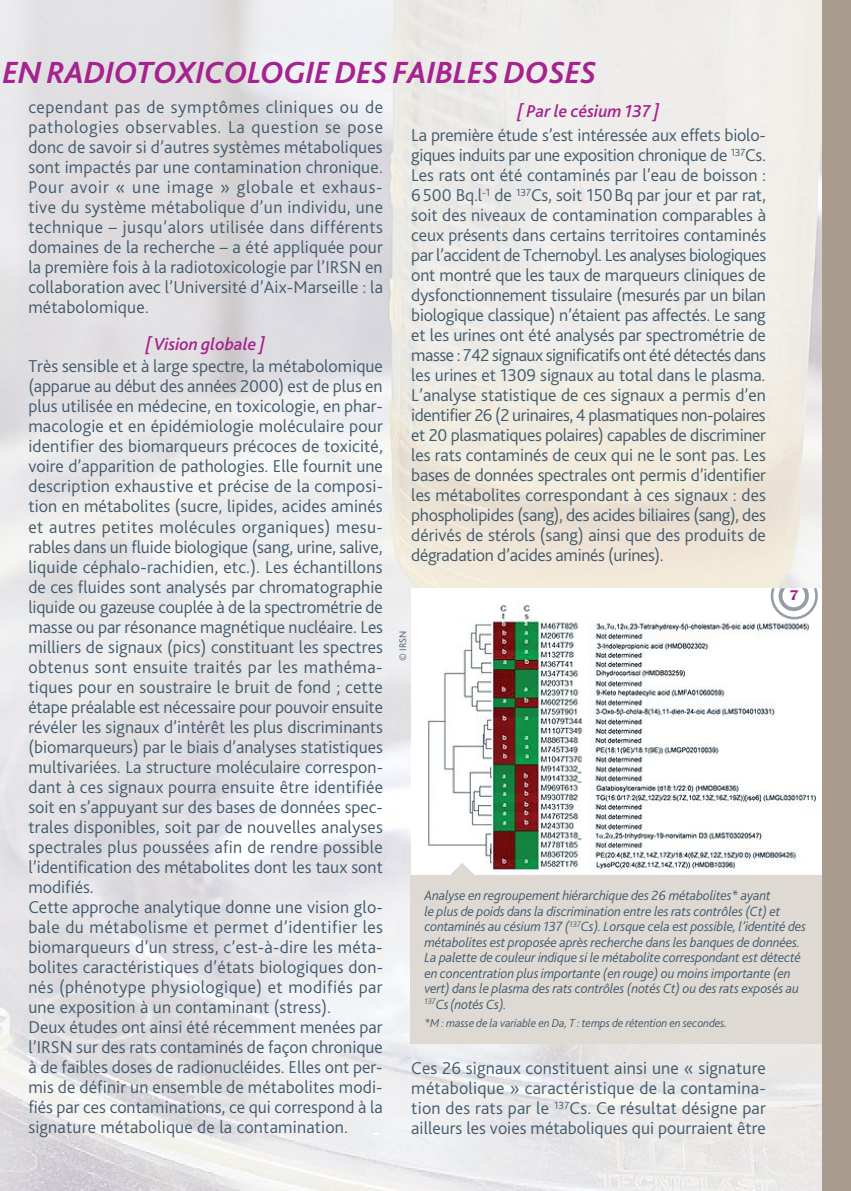
<style>
.page{position:relative;width:851px;height:1191px;background:#fff}
.page>*{position:absolute;margin:0;border:0;box-sizing:border-box;transform-origin:0 0}
.t1{font:italic 700 32px "Bliss 2";letter-spacing:-.01em;color:#a6228e}
.t2{font:300 18px/20px "Bliss 2";letter-spacing:.005em;color:#425a6c;text-align:justify}
.t3{font:italic 500 18px "Bliss 2";color:#a6228e}
.t4{font:italic 300 14px/15.6px "Bliss 2";letter-spacing:-.01em;color:#425a6c}
.t5{font:900 14px "Versailles LT Std";color:#a6228e}
.t6{font:italic 300 12px "Bliss 2";letter-spacing:-.01em;color:#425a6c}
.t7{font:300 10px "Bliss 2";color:#425a6c}
.s1{font-size:14px}
</style>
<div class="page">
<img style="left:427px;top:590px;width:391px;height:284px">
<div style="left:410px;top:874px;width:412px;height:169px;background:#dfd9d3"></div>
<svg style="left:448px;top:862px;width:28px;height:13px"></svg>
<div style="left:822px;top:0;width:28px;height:1191px;background:#a99b8d"></div>
<svg style="left:770px;top:588px;width:47px;height:31px"></svg>
<h1 class="t1" style="left:3px;top:53px;width:595px">EN RADIOTOXICOLOGIE DES FAIBLES DOSES</h1>
<p class="t2" style="left:28px;top:96px;width:356px">cependant pas de symptômes cliniques ou de pathologies observables. La question se pose donc de savoir si d’autres systèmes métaboliques sont impactés par une contamination chronique.<br>Pour avoir « une image » globale et exhaus&shy;tive du système métabolique d’un individu, une technique – jusqu’alors utilisée dans différents domaines de la recherche – a été appliquée pour la première fois à la radiotoxicologie par l’IRSN en collaboration avec l’Université d’Aix-Marseille : la métabolomique.</p>
<p class="t3" style="left:145px;top:332px;width:122px">[ Vision globale ]</p>
<p class="t2" style="left:28px;top:356px;width:356px;text-align:left">Très sensible et à large spectre, la métabolomique (apparue au début des années 2000) est de plus en plus utilisée en médecine, en toxicologie, en phar&shy;macologie et en épidémiologie moléculaire pour identifier des biomarqueurs précoces de toxicité, voire d’apparition de pathologies. Elle fournit une description exhaustive et précise de la composi&shy;tion en métabolites (sucre, lipides, acides aminés et autres petites molécules organiques) mesu&shy;rables dans un fluide biologique (sang, urine, salive, liquide céphalo-rachidien, etc.). Les échantillons de ces fluides sont analysés par chromatographie liquide ou gazeuse couplée à de la spectrométrie de masse ou par résonance magnétique nucléaire. Les milliers de signaux (pics) constituant les spectres obtenus sont ensuite traités par les mathéma&shy;tiques pour en soustraire le bruit de fond ; cette étape préalable est nécessaire pour pouvoir ensuite révéler les signaux d’intérêt les plus discriminants (biomarqueurs) par le biais d’analyses statistiques multivariées. La structure moléculaire correspon&shy;dant à ces signaux pourra ensuite être identifiée soit en s’appuyant sur des bases de données spec&shy;trales disponibles, soit par de nouvelles analyses spectrales plus poussées afin de rendre possible l’identification des métabolites dont les taux sont modifiés.<br>Cette approche analytique donne une vision glo&shy;bale du métabolisme et permet d’identifier les biomarqueurs d’un stress, c’est-à-dire les méta&shy;bolites caractéristiques d’états biologiques don&shy;nés (phénotype physiologique) et modifiés par une exposition à un contaminant (stress).<br>Deux études ont ainsi été récemment menées par l’IRSN sur des rats contaminés de façon chronique à de faibles doses de radionucléides. Elles ont per&shy;mis de définir un ensemble de métabolites modi&shy;fiés par ces contaminations, ce qui correspond à la signature métabolique de la contamination.</p>
<p class="t3" style="left:517px;top:100px;width:144px">[ Par le césium 137 ]</p>
<p class="t2" style="left:411px;top:125px;width:356px">La première étude s’est intéressée aux effets biolo&shy;giques induits par une exposition chronique de <sup>137</sup>Cs.<br>Les rats ont été contaminés par l’eau de boisson :<br>6500 Bq.l<sup>-1</sup> de <sup>137</sup>Cs, soit 150Bq par jour et par rat, soit des niveaux de contamination comparables à ceux présents dans certains territoires contaminés par l’accident de Tchernobyl. Les analyses biologiques ont montré que les taux de marqueurs cliniques de dysfonctionnement tissulaire (mesurés par un bilan biologique classique) n’étaient pas affectés. Le sang et les urines ont été analysés par spectrométrie de masse : 742 signaux significatifs ont été détectés dans les urines et 1309 signaux au total dans le plasma.<br>L’analyse statistique de ces signaux a permis d’en identifier 26 (2 urinaires, 4 plasmatiques non-polaires et 20 plasmatiques polaires) capables de discriminer les rats contaminés de ceux qui ne le sont pas. Les bases de données spectrales ont permis d’identifier les métabolites correspondant à ces signaux : des phospholipides (sang), des acides biliaires (sang), des dérivés de stérols (sang) ainsi que des produits de dégradation d’acides aminés (urines).</p>
<p class="t5" style="left:789px;top:587px;width:11px">7</p>
<p class="t7" style="left:396px;top:660px;width:32px;rotate:-90deg">© IRSN</p>
<p class="t4" style="left:424px;top:887px;width:383px">Analyse en regroupement hiérarchique des 26 métabolites* ayant<br>le plus de poids dans la discrimination entre les rats contrôles (Ct) et contaminés au césium 137 (<sup>137</sup>Cs). Lorsque cela est possible, l’identité des métabolites est proposée après recherche dans les banques de données.<br>La palette de couleur indique si le métabolite correspondant est détecté en concentration plus importante (en rouge) ou moins importante (en vert) dans le plasma des rats contrôles (notés Ct) ou des rats exposés au <sup>137</sup>Cs(notés Cs).</p>
<p class="t6" style="left:424px;top:1015px;width:304px">*M : masse de la variable en Da, T : temps de rétention en secondes<span class="s1">.</span></p>
<p class="t2" style="left:411px;top:1057px;width:356px">Ces 26 signaux constituent ainsi une « signature métabolique » caractéristique de la contamina&shy;tion des rats par le <sup>137</sup>Cs. Ce résultat désigne par ailleurs les voies métaboliques qui pourraient être</p>
</div>
